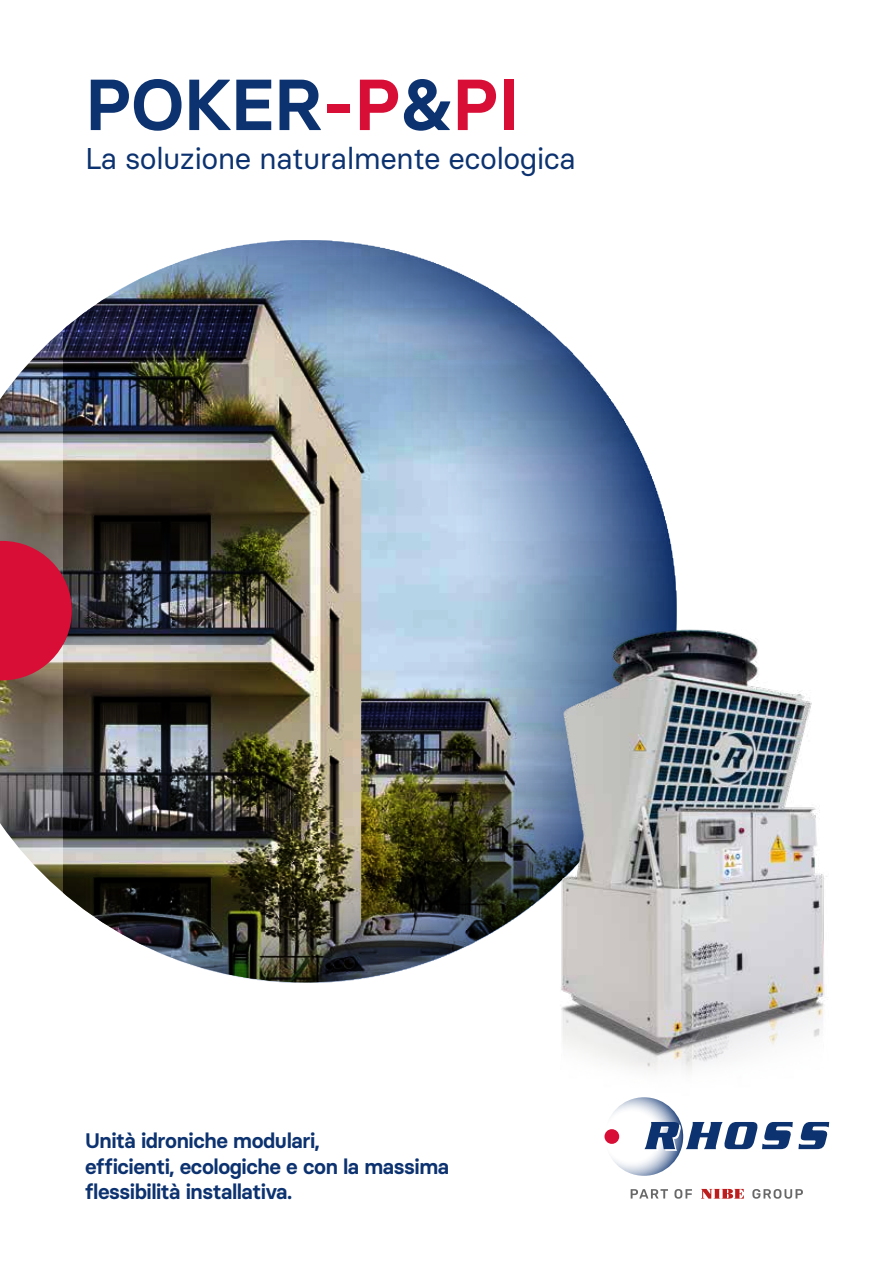
<style>
.page{position:relative;width:893px;height:1263px;background:#fff}
.page>*{position:absolute;margin:0;border:0;box-sizing:border-box;transform-origin:0 0}
.t1{font:600 72px "Basier Circle";letter-spacing:-.01em;color:#0c3270}
.t2{font:30px "Basier Circle";letter-spacing:-.02em;color:#0c3270}
.t3{font:600 21px/25.5px "Basier Circle";letter-spacing:-.02em;color:#0c3270}
.s1{color:#d80e36}
</style>
<div class="page">
<svg style="left:605px;top:1107px;width:224px;height:69px"></svg>
<svg style="left:752px;top:1189px;width:51px;height:10px"></svg>
<svg style="left:631px;top:1189px;width:37px;height:9px"></svg>
<svg style="left:674px;top:1189px;width:18px;height:10px"></svg>
<svg style="left:701px;top:1189px;width:43px;height:10px"></svg>
<img style="left:0;top:329px;width:64px;height:565px">
<img style="left:64px;top:240px;width:613px;height:743px">
<svg style="left:0;top:541px;width:72px;height:139px;background:#c5223f"></svg>
<img style="left:527px;top:612px;width:300px;height:495px">
<h1 class="t1" style="left:85px;top:60px;width:436px">POKER<span class="s1">-P</span>&amp;<span class="s1">PI</span></h1>
<h2 class="t2" style="left:85px;top:140px;width:493px">La soluzione naturalmente ecologica</h2>
<p class="t3" style="left:85px;top:1128px;width:366px">Unità idroniche modulari,<br>efficienti, ecologiche e con la massima flessibilità installativa.</p>
</div>
